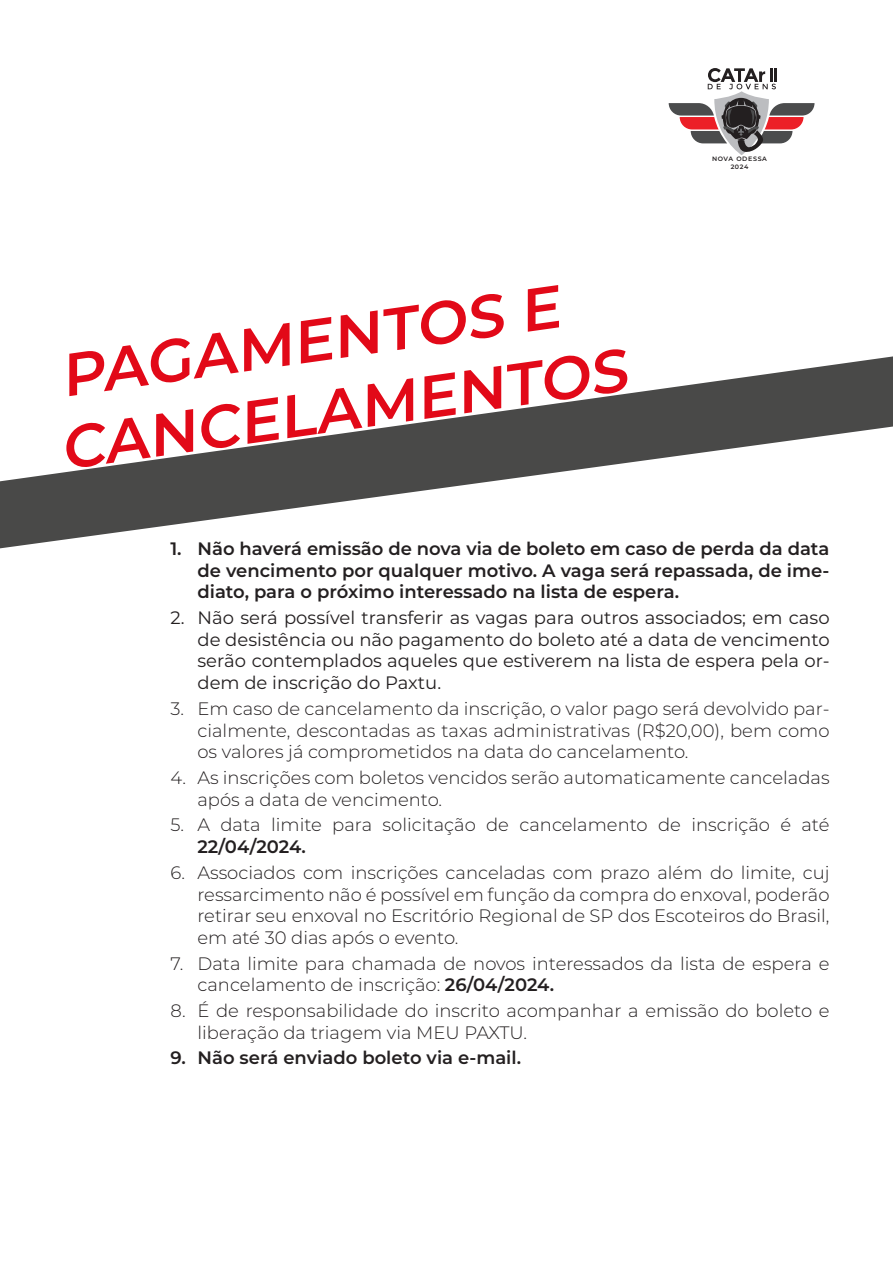
<style>
.page{position:relative;width:893px;height:1263px;background:#fff}
.page>*{position:absolute;margin:0;border:0;box-sizing:border-box;transform-origin:0 0}
.sub1{font:600 60px/72px "Montserrat";color:#e20918}
.t1{font:300 18px/21.6px "Montserrat";color:#231f20}
.t2{font:18px/21.6px "Montserrat";color:#231f20;text-align:justify}
.t3{font:600 18px/21.6px "Montserrat";color:#231f20;text-align:justify}
.t4{font:600 6.3px/7.6px "Montserrat";letter-spacing:.1em;color:#231f20;text-align:center}
.s1{font-weight:600}
</style>
<div class="page">
<svg style="left:669px;top:68px;width:145px;height:87px"></svg>
<svg style="left:0;top:356px;width:893px;height:192px"></svg>
<p class="sub1" style="left:45px;top:339px;width:573px;rotate:-8deg">PAGAMENTOS E<br>CANCELAMENTOS</p>
<p class="t4" style="left:712px;top:155px;width:57px">NOVA ODESSA<br>2024</p>
<p class="t3" style="left:197px;top:537px;width:634px;text-indent:-27px">1. Não haverá emissão de nova via de boleto em caso de perda da data de vencimento por qualquer motivo. A vaga será repassada, de ime&shy;diato, para o próximo interessado na lista de espera.</p>
<p class="t2" style="left:197px;top:606px;width:634px;text-indent:-27px">2. Não será possível transferir as vagas para outros associados; em caso de desistência ou não pagamento do boleto até a data de vencimento serão contemplados aqueles que estiverem na lista de espera pela or&shy;dem de inscrição do Paxtu.</p>
<p class="t1" style="left:197px;top:697px;width:634px;text-align:justify;text-indent:-27px">3. Em caso de cancelamento da inscrição, o valor pago será devolvido par&shy;cialmente, descontadas as taxas administrativas (R$20,00), bem como os valores já comprometidos na data do cancelamento.</p>
<p class="t1" style="left:197px;top:766px;width:634px;text-indent:-27px">4. As inscrições com boletos vencidos serão automaticamente canceladas após a data de vencimento.</p>
<p class="t1" style="left:197px;top:814px;width:634px;text-indent:-27px">5. A data limite para solicitação de cancelamento de inscrição é até<br><span class="s1">22/04/2024.</span></p>
<p class="t1" style="left:197px;top:861px;width:634px;text-align:justify;text-indent:-27px">6. Associados com inscrições canceladas com prazo além do limite, cuj ressarcimento não é possível em função da compra do enxoval, poderão retirar seu enxoval no Escritório Regional de SP dos Escoteiros do Brasil, em até 30 dias após o evento.</p>
<p class="t1" style="left:197px;top:952px;width:633px;text-indent:-27px">7. Data limite para chamada de novos interessados da lista de espera e cancelamento de inscrição: <span class="s1">26/04/2024.</span></p>
<p class="t1" style="left:197px;top:999px;width:634px;text-indent:-27px">8. É de responsabilidade do inscrito acompanhar a emissão do boleto e liberação da triagem via MEU PAXTU.</p>
<p class="t3" style="left:170px;top:1046px;width:352px">9. Não será enviado boleto via e-mail.</p>
</div>
